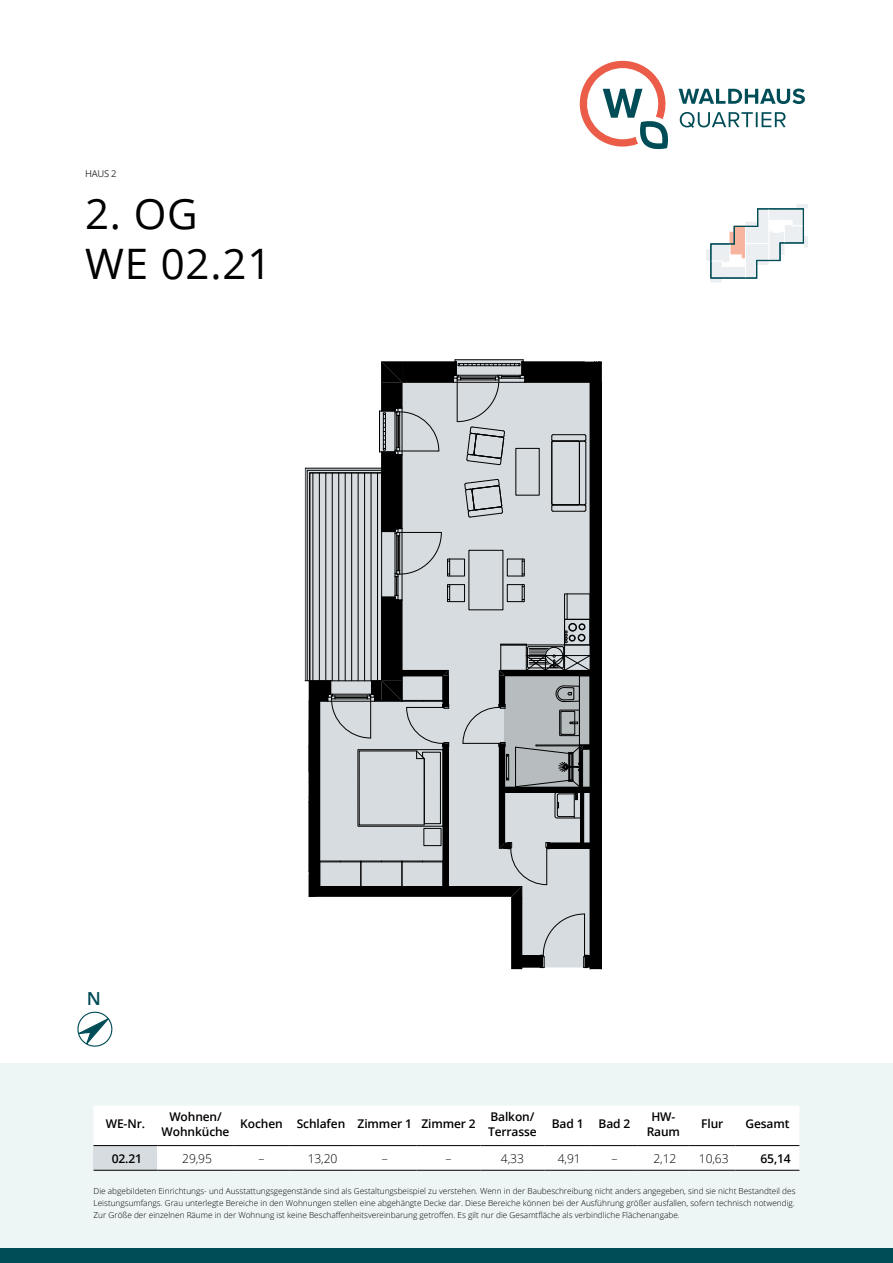
<style>
.page{position:relative;width:893px;height:1263px;background:#fff}
.page>*{position:absolute;margin:0;border:0;box-sizing:border-box;transform-origin:0 0}
.t1{font:42px/50.4px "Open Sans";letter-spacing:.02em;color:#000}
.t2{font:600 18px "Open Sans";color:#004d57}
.t3{font:300 12.15px "Open Sans";letter-spacing:-.01em;color:#000}
.t4{font:600 12.15px "Open Sans";letter-spacing:-.01em;color:#000}
.t5{font:600 12px/15px "Open Sans";letter-spacing:-.01em;color:#000;text-align:center}
.t6{font:9.45px "Open Sans";color:#3c3c3b}
.t7{font:300 8.25px/12px "Open Sans";color:#000;text-align:justify}
</style>
<div class="page">
<div style="left:0;top:1063px;width:893px;height:200px;background:#edf6f5"></div>
<div style="left:0;top:1248px;width:893px;height:15px;background:#004d57"></div>
<svg style="left:680px;top:112px;width:106px;height:16px"></svg>
<svg style="left:679px;top:89px;width:126px;height:15px"></svg>
<svg style="left:580px;top:61px;width:88px;height:89px"></svg>
<svg style="left:77px;top:1011px;width:36px;height:36px"></svg>
<div style="left:94px;top:1106px;width:705px;height:64px;background:#fff"></div>
<div style="left:94px;top:1145px;width:63px;height:25px;background:#d6dce0"></div>
<hr style="left:94px;top:1145px;width:63px;height:1px;background:#000">
<hr style="left:94px;top:1170px;width:63px;height:1px;background:#000">
<hr style="left:157px;top:1145px;width:77px;height:1px;background:#000">
<hr style="left:234px;top:1145px;width:55px;height:1px;background:#000">
<hr style="left:289px;top:1145px;width:64px;height:1px;background:#000">
<hr style="left:353px;top:1145px;width:64px;height:1px;background:#000">
<hr style="left:417px;top:1145px;width:63px;height:1px;background:#000">
<hr style="left:480px;top:1145px;width:64px;height:1px;background:#000">
<hr style="left:544px;top:1145px;width:47px;height:1px;background:#000">
<hr style="left:591px;top:1145px;width:47px;height:1px;background:#000">
<hr style="left:638px;top:1145px;width:51px;height:1px;background:#000">
<hr style="left:689px;top:1145px;width:47px;height:1px;background:#000">
<hr style="left:736px;top:1145px;width:63px;height:1px;background:#000">
<hr style="left:157px;top:1170px;width:77px;height:1px;background:#000">
<hr style="left:234px;top:1170px;width:55px;height:1px;background:#000">
<hr style="left:289px;top:1170px;width:64px;height:1px;background:#000">
<hr style="left:353px;top:1170px;width:64px;height:1px;background:#000">
<hr style="left:417px;top:1170px;width:63px;height:1px;background:#000">
<hr style="left:480px;top:1170px;width:64px;height:1px;background:#000">
<hr style="left:544px;top:1170px;width:47px;height:1px;background:#000">
<hr style="left:591px;top:1170px;width:47px;height:1px;background:#000">
<hr style="left:638px;top:1170px;width:51px;height:1px;background:#000">
<hr style="left:689px;top:1170px;width:47px;height:1px;background:#000">
<hr style="left:736px;top:1170px;width:63px;height:1px;background:#000">
<svg style="left:706px;top:204px;width:102px;height:79px"></svg>
<svg style="left:305px;top:359px;width:297px;height:611px;background:#b2b6b8"></svg>
<p class="t6" style="left:85px;top:167px;width:33px">HAUS 2</p>
<h1 class="t1" style="left:85px;top:187px;width:188px">2. OG<br>WE 02.21</h1>
<h2 class="t2" style="left:87px;top:986px;width:16px">N</h2>
<h3 class="t5" style="left:106px;top:1116px;width:41px">WE-Nr.</h3>
<h3 class="t5" style="left:162px;top:1108px;width:69px">Wohnen/<br>Wohnküche</h3>
<h3 class="t5" style="left:240px;top:1116px;width:237px">Kochen Schlafen Zimmer 1 Zimmer 2</h3>
<h3 class="t5" style="left:488px;top:1108px;width:50px;text-align:left">Balkon/<br>Terrasse</h3>
<h3 class="t5" style="left:552px;top:1116px;width:80px">Bad 1 Bad 2</h3>
<h3 class="t5" style="left:647px;top:1108px;width:35px">HW-<br>Raum</h3>
<h3 class="t5" style="left:701px;top:1116px;width:24px">Flur</h3>
<h3 class="t5" style="left:745px;top:1116px;width:46px">Gesamt</h3>
<h3 class="t4" style="left:112px;top:1150px;width:32px">02.21</h3>
<h3 class="t3" style="left:182px;top:1150px;width:31px">29,95</h3>
<h3 class="t3" style="left:258px;top:1150px;width:8px">–</h3>
<h3 class="t3" style="left:308px;top:1150px;width:31px">13,20</h3>
<h3 class="t3" style="left:382px;top:1150px;width:8px">–</h3>
<h3 class="t3" style="left:446px;top:1150px;width:8px">–</h3>
<h3 class="t3" style="left:501px;top:1150px;width:25px">4,33</h3>
<h3 class="t3" style="left:558px;top:1150px;width:25px">4,91</h3>
<h3 class="t3" style="left:611px;top:1150px;width:8px">–</h3>
<h3 class="t3" style="left:653px;top:1150px;width:25px">2,12</h3>
<h3 class="t3" style="left:699px;top:1150px;width:31px">10,63</h3>
<h3 class="t4" style="left:760px;top:1150px;width:32px">65,14</h3>
<p class="t7" style="left:94px;top:1184px;width:703px">Die abgebildeten Einrichtungs- und Ausstattungsgegenstände sind als Gestaltungsbeispiel zu verstehen. Wenn in der Baubeschreibung nicht anders angegeben, sind sie nicht Bestandteil des Leistungsumfangs. Grau unterlegte Bereiche in den Wohnungen stellen eine abgehängte Decke dar. Diese Bereiche können bei der Ausführung größer ausfallen, sofern technisch notwendig.<br>Zur Größe der einzelnen Räume in der Wohnung ist keine Beschaffenheitsvereinbarung getroffen. Es gilt nur die Gesamtfläche als verbindliche Flächenangabe.</p>
</div>
